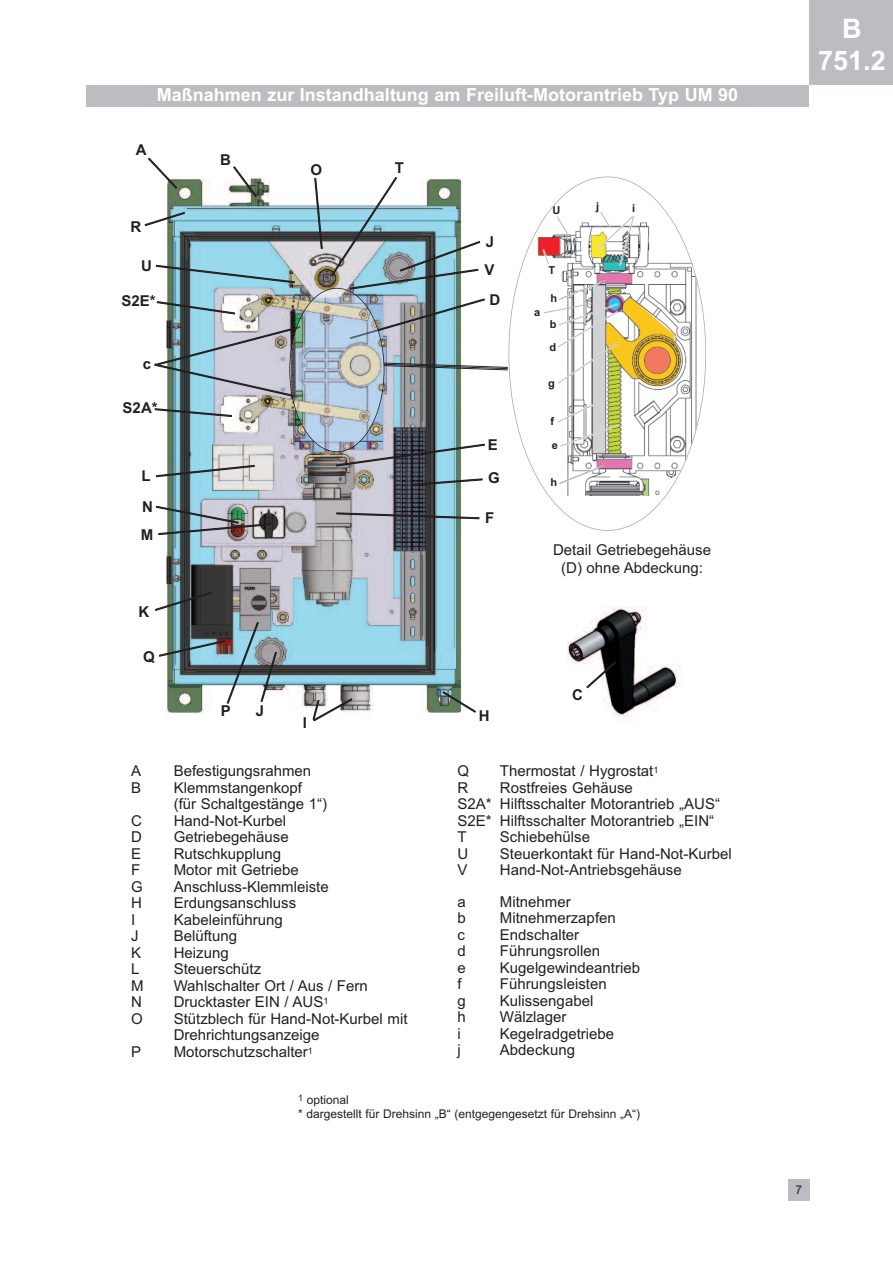
<style>
.page{position:relative;width:893px;height:1263px;background:#fff}
.page>*{position:absolute;margin:0;border:0;box-sizing:border-box;transform-origin:0 0}
.t1{font:700 27px/32.4px "Arial";color:#fff;text-align:center}
.t2{font:700 18px "Arial";color:#fff}
.t3{font:15px/16.5px "Arial";color:#231f20}
.t4{font:700 15px "Arial";color:#231f20}
.t5{font:12px/14.4px "Arial";color:#231f20}
.t6{font:700 10.95px "Arial";color:#231f20}
</style>
<div class="page">
<div style="left:809px;top:0;width:84px;height:85px;background:#bcbdc0"></div>
<div style="left:788px;top:1179px;width:21px;height:21px;background:#bcbdc0"></div>
<div style="left:86px;top:85px;width:723px;height:22px;background:#bcbdc0"></div>
<img style="left:538px;top:199px;width:161px;height:296px">
<div style="left:549px;top:477px;width:11px;height:12px;background:#fff"></div>
<div style="left:551px;top:440px;width:9px;height:13px;background:#fff"></div>
<div style="left:550px;top:416px;width:7px;height:12px;background:#fff"></div>
<div style="left:547px;top:378px;width:10px;height:12px;background:#fff"></div>
<div style="left:548px;top:342px;width:10px;height:13px;background:#fff"></div>
<div style="left:549px;top:319px;width:10px;height:14px;background:#fff"></div>
<div style="left:547px;top:265px;width:11px;height:12px;background:#fff"></div>
<div style="left:631px;top:203px;width:13px;height:12px;background:#fff"></div>
<div style="left:595px;top:201px;width:15px;height:13px;background:#fff"></div>
<svg style="left:558px;top:464px;width:48px;height:21px"></svg>
<div style="left:533px;top:307px;width:10px;height:14px;background:#fff"></div>
<svg style="left:543px;top:278px;width:64px;height:36px"></svg>
<svg style="left:599px;top:211px;width:12px;height:17px"></svg>
<div style="left:551px;top:204px;width:16px;height:13px;background:#fff"></div>
<svg style="left:556px;top:215px;width:14px;height:22px"></svg>
<img style="left:166px;top:178px;width:295px;height:534px">
<svg style="left:411px;top:478px;width:72px;height:8px"></svg>
<div style="left:254px;top:703px;width:18px;height:18px;background:#fff"></div>
<div style="left:219px;top:704px;width:18px;height:17px;background:#fff"></div>
<svg style="left:158px;top:621px;width:119px;height:83px"></svg>
<svg style="left:442px;top:691px;width:34px;height:22px"></svg>
<svg style="left:312px;top:698px;width:41px;height:24px"></svg>
<svg style="left:336px;top:512px;width:144px;height:7px"></svg>
<div style="left:309px;top:162px;width:18px;height:18px;background:#fff"></div>
<svg style="left:148px;top:157px;width:30px;height:32px"></svg>
<svg style="left:233px;top:166px;width:24px;height:31px"></svg>
<svg style="left:144px;top:212px;width:41px;height:14px"></svg>
<svg style="left:384px;top:298px;width:101px;height:41px"></svg>
<svg style="left:155px;top:265px;width:140px;height:18px;background:#89b4c1"></svg>
<svg style="left:314px;top:177px;width:9px;height:72px"></svg>
<svg style="left:330px;top:177px;width:151px;height:113px"></svg>
<svg style="left:335px;top:444px;width:150px;height:22px"></svg>
<svg style="left:155px;top:591px;width:58px;height:20px"></svg>
<svg style="left:156px;top:465px;width:99px;height:12px"></svg>
<svg style="left:154px;top:408px;width:78px;height:9px"></svg>
<svg style="left:156px;top:301px;width:79px;height:14px"></svg>
<img style="left:155px;top:506px;width:116px;height:29px">
<img style="left:290px;top:289px;width:94px;height:162px">
<img style="left:350px;top:338px;width:28px;height:1px">
<img style="left:350px;top:330px;width:27px;height:8px">
<img style="left:154px;top:326px;width:147px;height:72px">
<div style="left:289px;top:288px;width:95px;height:164px;border:2px solid #231f20;border-radius:50%"></div>
<svg style="left:383px;top:363px;width:125px;height:7px"></svg>
<img style="left:567px;top:607px;width:114px;height:115px">
<svg style="left:586px;top:661px;width:30px;height:28px"></svg>
<div style="left:571px;top:688px;width:14px;height:17px;background:#fff"></div>
<p class="t2" style="left:157px;top:84px;width:583px">Maßnahmen zur Instandhaltung am Freiluft-Motorantrieb Typ UM 90</p>
<p class="t4" style="left:136px;top:141px;width:12px">A</p>
<p class="t4" style="left:131px;top:218px;width:12px">R</p>
<p class="t4" style="left:220px;top:151px;width:12px">B</p>
<p class="t4" style="left:311px;top:161px;width:13px">O</p>
<p class="t4" style="left:395px;top:159px;width:11px">T</p>
<p class="t4" style="left:486px;top:233px;width:10px">J</p>
<p class="t6" style="left:553px;top:203px;width:9px">U</p>
<p class="t6" style="left:596px;top:200px;width:5px">j</p>
<p class="t6" style="left:632px;top:202px;width:5px">i</p>
<p class="t4" style="left:141px;top:257px;width:12px">U</p>
<p class="t4" style="left:484px;top:261px;width:12px">V</p>
<p class="t4" style="left:122px;top:292px;width:36px">S2E*</p>
<p class="t4" style="left:143px;top:355px;width:10px">c</p>
<p class="t4" style="left:123px;top:399px;width:37px">S2A*</p>
<p class="t4" style="left:141px;top:467px;width:11px">L</p>
<p class="t4" style="left:142px;top:498px;width:12px">N</p>
<p class="t4" style="left:141px;top:526px;width:14px">M</p>
<p class="t4" style="left:139px;top:603px;width:12px">K</p>
<p class="t4" style="left:143px;top:648px;width:13px">Q</p>
<p class="t4" style="left:489px;top:291px;width:12px">D</p>
<p class="t4" style="left:488px;top:436px;width:12px">E</p>
<p class="t4" style="left:488px;top:469px;width:13px">G</p>
<p class="t4" style="left:485px;top:509px;width:11px">F</p>
<p class="t4" style="left:221px;top:702px;width:12px">P</p>
<p class="t4" style="left:256px;top:702px;width:10px">J</p>
<p class="t4" style="left:479px;top:707px;width:12px">H</p>
<p class="t4" style="left:303px;top:714px;width:6px">I</p>
<p class="t6" style="left:534px;top:306px;width:8px">a</p>
<p class="t6" style="left:548px;top:263px;width:8px">T</p>
<p class="t6" style="left:551px;top:292px;width:8px">h</p>
<p class="t6" style="left:550px;top:318px;width:8px">b</p>
<p class="t6" style="left:549px;top:341px;width:8px">d</p>
<p class="t6" style="left:548px;top:377px;width:8px">g</p>
<p class="t6" style="left:551px;top:415px;width:5px">f</p>
<p class="t6" style="left:552px;top:439px;width:8px">e</p>
<p class="t6" style="left:551px;top:476px;width:8px">h</p>
<p class="t3" style="left:553px;top:541px;width:159px;line-height:18px;text-align:center">Detail Getriebegehäuse (D) ohne Abdeckung:</p>
<p class="t4" style="left:572px;top:686px;width:12px">C</p>
<p class="t3" style="left:131px;top:763px;width:12px">A</p>
<p class="t3" style="left:174px;top:763px;width:139px">Befestigungsrahmen</p>
<p class="t3" style="left:131px;top:779px;width:12px">B</p>
<p class="t3" style="left:174px;top:779px;width:155px">Klemmstangenkopf (für Schaltgestänge 1“)</p>
<p class="t3" style="left:131px;top:812px;width:12px">C</p>
<p class="t3" style="left:174px;top:812px;width:114px">Hand-Not-Kurbel</p>
<p class="t3" style="left:131px;top:829px;width:12px">D</p>
<p class="t3" style="left:174px;top:829px;width:117px">Getriebegehäuse</p>
<p class="t3" style="left:131px;top:845px;width:12px">E</p>
<p class="t3" style="left:174px;top:845px;width:109px">Rutschkupplung</p>
<p class="t3" style="left:131px;top:862px;width:11px">F</p>
<p class="t3" style="left:174px;top:862px;width:127px">Motor mit Getriebe</p>
<p class="t3" style="left:131px;top:878px;width:13px">G</p>
<p class="t3" style="left:174px;top:878px;width:157px">Anschluss-Klemmleiste</p>
<p class="t3" style="left:131px;top:895px;width:12px">H</p>
<p class="t3" style="left:174px;top:895px;width:124px">Erdungsanschluss</p>
<p class="t3" style="left:131px;top:911px;width:6px">I</p>
<p class="t3" style="left:174px;top:911px;width:111px">Kabeleinführung</p>
<p class="t3" style="left:131px;top:928px;width:9px">J</p>
<p class="t3" style="left:174px;top:928px;width:65px">Belüftung</p>
<p class="t3" style="left:131px;top:944px;width:12px">K</p>
<p class="t3" style="left:174px;top:944px;width:57px">Heizung</p>
<p class="t3" style="left:131px;top:961px;width:10px">L</p>
<p class="t3" style="left:174px;top:961px;width:89px">Steuerschütz</p>
<p class="t3" style="left:131px;top:977px;width:14px">M</p>
<p class="t3" style="left:174px;top:977px;width:196px">Wahlschalter Ort / Aus / Fern</p>
<p class="t3" style="left:131px;top:994px;width:12px">N</p>
<p class="t3" style="left:174px;top:994px;width:156px">Drucktaster EIN / AUS<sup>1</sup></p>
<p class="t3" style="left:131px;top:1010px;width:13px">O</p>
<p class="t3" style="left:174px;top:1010px;width:235px">Stützblech für Hand-Not-Kurbel mit<br>Drehrichtungsanzeige</p>
<p class="t3" style="left:131px;top:1043px;width:12px">P</p>
<p class="t3" style="left:174px;top:1043px;width:141px">Motorschutzschalter<sup>1</sup></p>
<p class="t3" style="left:457px;top:763px;width:13px">Q</p>
<p class="t3" style="left:500px;top:763px;width:160px">Thermostat / Hygrostat<sup>1</sup></p>
<p class="t3" style="left:457px;top:779px;width:12px">R</p>
<p class="t3" style="left:457px;top:779px;width:264px;text-indent:43px">Rostfreies Gehäuse<br>S2A* Hilftsschalter Motorantrieb „AUS“<br>S2E* Hilftsschalter Motorantrieb „EIN“<br>T</p>
<p class="t3" style="left:500px;top:829px;width:92px">Schiebehülse</p>
<p class="t3" style="left:457px;top:845px;width:12px">U</p>
<p class="t3" style="left:500px;top:845px;width:233px">Steuerkontakt für Hand-Not-Kurbel</p>
<p class="t3" style="left:457px;top:862px;width:12px">V</p>
<p class="t3" style="left:500px;top:862px;width:183px">Hand-Not-Antriebsgehäuse</p>
<p class="t3" style="left:457px;top:893px;width:10px">a</p>
<p class="t3" style="left:500px;top:893px;width:72px">Mitnehmer</p>
<p class="t3" style="left:457px;top:910px;width:10px">b</p>
<p class="t3" style="left:500px;top:910px;width:117px">Mitnehmerzapfen</p>
<p class="t3" style="left:457px;top:926px;width:9px">c</p>
<p class="t3" style="left:500px;top:926px;width:81px">Endschalter</p>
<p class="t3" style="left:457px;top:943px;width:10px">d</p>
<p class="t3" style="left:500px;top:943px;width:102px">Führungsrollen</p>
<p class="t3" style="left:457px;top:959px;width:10px">e</p>
<p class="t3" style="left:500px;top:959px;width:142px">Kugelgewindeantrieb</p>
<p class="t3" style="left:457px;top:976px;width:6px">f</p>
<p class="t3" style="left:500px;top:976px;width:108px">Führungsleisten</p>
<p class="t3" style="left:457px;top:992px;width:10px">g</p>
<p class="t3" style="left:500px;top:992px;width:95px">Kulissengabel</p>
<p class="t3" style="left:457px;top:1009px;width:10px">h</p>
<p class="t3" style="left:500px;top:1009px;width:68px">Wälzlager</p>
<p class="t3" style="left:457px;top:1025px;width:5px">i</p>
<p class="t3" style="left:500px;top:1025px;width:116px">Kegelradgetriebe</p>
<p class="t3" style="left:457px;top:1042px;width:5px">j</p>
<p class="t3" style="left:500px;top:1042px;width:77px">Abdeckung</p>
<p class="t5" style="left:298px;top:1093px;width:344px"><sup>1</sup> optional<br>* dargestellt für Drehsinn „B“ (entgegengesetzt für Drehsinn „A“)</p>
<h1 class="t1" style="left:818px;top:13px;width:69px">B<br>751.2</h1>
<p class="t5" style="left:795px;top:1183px;width:8px">7</p>
</div>
